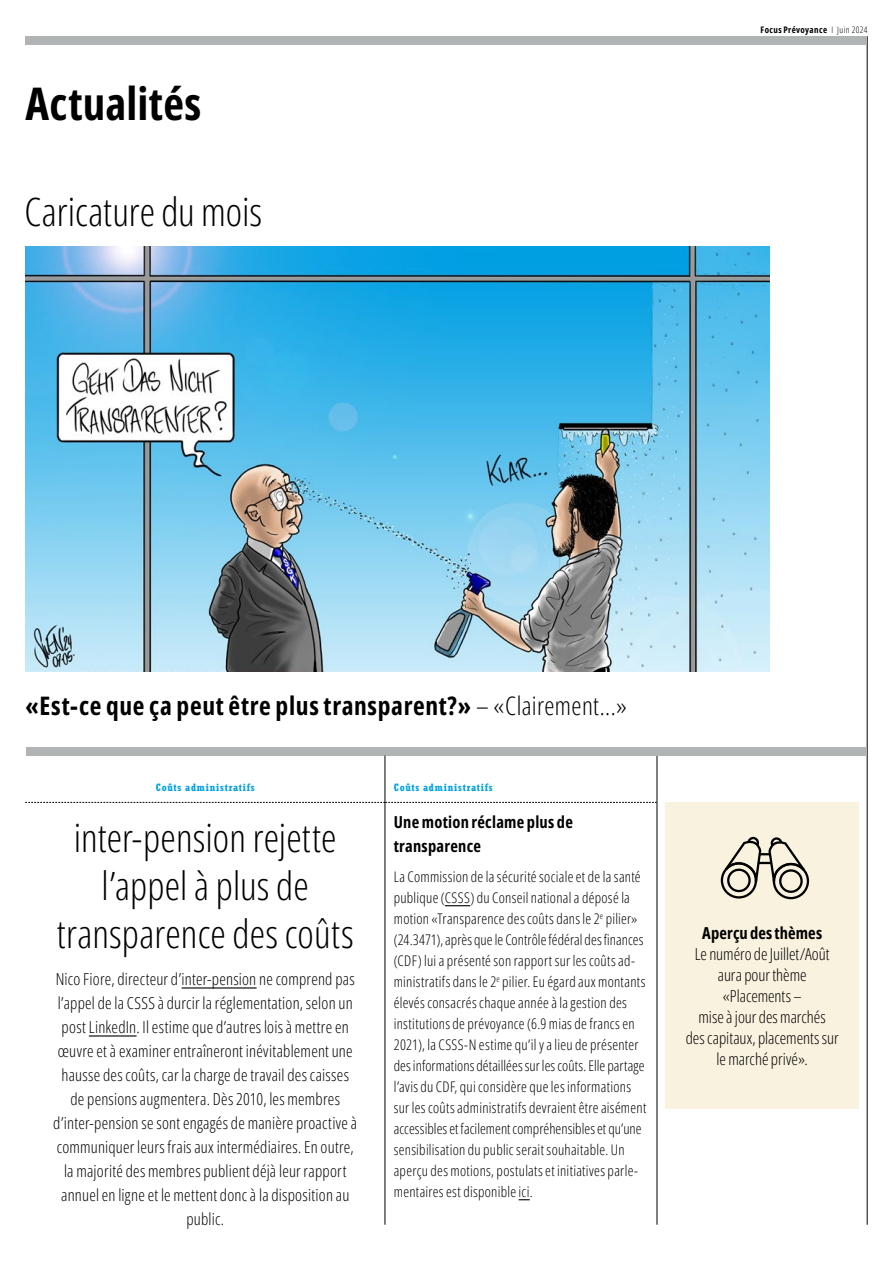
<style>
.page{position:relative;width:893px;height:1263px;background:#fff}
.page>*{position:absolute;margin:0;border:0;box-sizing:border-box;transform-origin:0 0}
.t1{font:700 45px "Open Sans Condensed";letter-spacing:.005em;color:#000}
.t2{font:300 39px/48px "Open Sans Condensed";color:#000;text-align:center}
.t3{font:700 25.5px "Open Sans Condensed";letter-spacing:.025em;color:#000}
.t4{font:300 16.5px/24px "Open Sans Condensed";letter-spacing:.01em;color:#000;text-align:center}
.t5{font:700 16.5px/24px "Open Sans Condensed";letter-spacing:.015em;color:#000}
.t6{font:300 14.7px/21px "Open Sans Condensed";letter-spacing:.02em;color:#000}
.t7{font:700 condensed 10.5px "Rockwell";letter-spacing:.075em;color:#00a1e5}
.t8{font:700 9px "Open Sans Condensed";letter-spacing:.045em;color:#000}
.s1{font-weight:300}
</style>
<div class="page">
<hr style="left:867px;top:36px;width:1px;height:1189px;background:#000">
<div style="left:26px;top:36px;width:841px;height:9px;background:#b1b4b4"></div>
<div style="left:665px;top:802px;width:194px;height:307px;background:#f9f2df"></div>
<svg style="left:723px;top:836px;width:84px;height:64px"></svg>
<div style="left:721px;top:862px;width:36px;height:36px;border:2px solid #000;border-radius:50%"></div>
<div style="left:773px;top:863px;width:36px;height:36px;border:2px solid #000;border-radius:50%"></div>
<hr style="left:657px;top:756px;width:1px;height:469px;background:#000">
<img style="left:26px;top:247px;width:744px;height:425px">
<div style="left:26px;top:747px;width:841px;height:8px;background:#b1b4b4"></div>
<hr style="left:385px;top:755px;width:1px;height:470px;background:#000">
<hr style="left:182px;top:987px;width:75px;height:1px;background:#000">
<hr style="left:89px;top:1035px;width:48px;height:1px;background:#000">
<svg style="left:25px;top:802px;width:632px;height:1px"></svg>
<svg style="left:445px;top:905px;width:25px;height:1px"></svg>
<h1 class="t1" style="left:26px;top:72px;width:177px">Actualités</h1>
<h2 class="t2" style="left:25px;top:186px;width:239px">Caricature du mois</h2>
<p class="t8" style="left:760px;top:24px;width:108px">Focus Prévoyance <span class="s1">I Juin 2024</span></p>
<h3 class="t3" style="left:26px;top:688px;width:603px">«Est-ce que ça peut être plus transparent?» <span class="s1">– «Clairement...»</span></h3>
<p class="t7" style="left:156px;top:781px;width:100px">Coûts administratifs</p>
<h2 class="t2" style="left:57px;top:813px;width:299px">inter-pension rejette l’appel à plus de transparence des coûts</h2>
<p class="t4" style="left:53px;top:966px;width:305px">Nico Fiore, directeur d’inter-pension ne comprend pas l’appel de la CSSS à durcir la réglementation, selon un post LinkedIn. Il estime que d’autres lois à mettre en œuvre et à examiner entraîneront inévitablement une hausse des coûts, car la charge de travail des caisses de pensions augmentera. Dès 2010, les membres d’inter-pension se sont engagés de manière proactive à communiquer leurs frais aux intermédiaires. En outre, la majorité des membres publient déjà leur rapport annuel en ligne et le mettent donc à la disposition au public.</p>
<p class="t7" style="left:394px;top:781px;width:100px">Coûts administratifs</p>
<p class="t5" style="left:394px;top:810px;width:181px">Une motion réclame plus de transparence</p>
<p class="t6" style="left:394px;top:865px;width:254px">La Commission de la sécurité sociale et de la santé publique (CSSS) du Conseil national a déposé la motion «Transparence des coûts dans le 2<sup>e</sup> pilier» (24.3471), après que le Contrôle fédéral des finances (CDF) lui a présenté son rapport sur les coûts ad&shy;ministratifs dans le 2<sup>e</sup> pilier. Eu égard aux montants élevés consacrés chaque année à la gestion des institutions de prévoyance (6.9 mias de francs en 2021), la CSSS-N estime qu’il y a lieu de présenter des informations détaillées sur les coûts. Elle partage l’avis du CDF, qui considère que les informations sur les coûts administratifs devraient être aisément accessibles et facilement compréhensibles et qu’une sensibilisation du public serait souhaitable. Un aperçu des motions, postulats et initiatives parle&shy;mentaires est disponible ici.</p>
<p class="t5" style="left:702px;top:920px;width:121px">Aperçu des thèmes</p>
<p class="t4" style="left:686px;top:943px;width:155px;line-height:21px">Le numéro de Juillet/Août aura pour thème «Placements –<br>mise à jour des marchés<br>des capitaux, placements sur le marché privé».</p>
</div>
